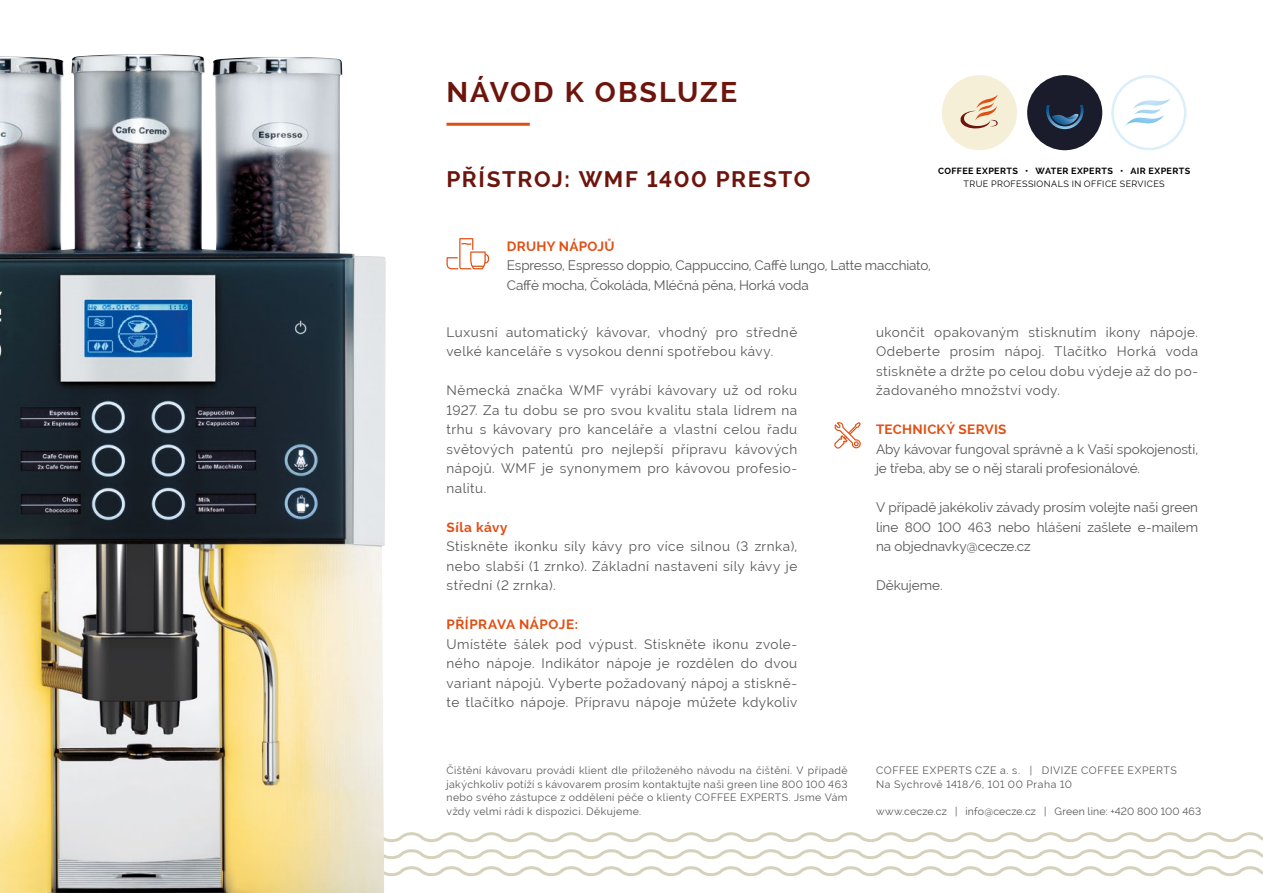
<style>
.page{position:relative;width:1263px;height:893px;background:#fff}
.page>*{position:absolute;margin:0;border:0;box-sizing:border-box;transform-origin:0 0}
.t1{font:700 28.5px "Raleway";letter-spacing:.07em;color:#6d150c}
.t2{font:700 22.5px "Raleway";letter-spacing:.07em;color:#6d150c}
.t3{font:13.5px/19.5px "Raleway";letter-spacing:.02em;color:#575756;text-align:justify}
.t4{font:13.5px/19.5px "Raleway";letter-spacing:-.01em;color:#575756}
.t5{font:13.5px/19.5px "Raleway";letter-spacing:.04em;color:#575756}
.t6{font:13.5px/19.5px "Raleway";color:#575756}
.t7{font:700 13.5px "Raleway";letter-spacing:.02em;color:#e15015}
.t8{font:700 13.5px "Raleway";letter-spacing:.04em;color:#e14e12}
.t9{font:10.5px/13.5px "Raleway";letter-spacing:.04em;color:#575756;text-align:justify}
.t10{font:10.5px "Raleway";letter-spacing:.015em;color:#575756}
.t11{font:700 9px "Raleway";letter-spacing:.04em;color:#000}
.t12{font:9px "Raleway";letter-spacing:.045em;color:#000}
</style>
<div class="page">
<svg style="left:386px;top:832px;width:877px;height:45px"></svg>
<hr style="left:446px;top:123px;width:84px;height:3px;background:#e04f12">
<svg style="left:446px;top:238px;width:43px;height:31px"></svg>
<div style="left:1111px;top:75px;width:75px;height:75px;border:2px solid #daeffa;border-radius:50%"></div>
<svg style="left:1126px;top:99px;width:44px;height:26px"></svg>
<div style="left:1027px;top:75px;width:75px;height:75px;background:#1b1c2b;border-radius:50%"></div>
<svg style="left:1046px;top:105px;width:37px;height:24px"></svg>
<div style="left:942px;top:75px;width:75px;height:75px;background:#f6efd7;border-radius:50%"></div>
<svg style="left:960px;top:94px;width:38px;height:35px"></svg>
<img style="left:0;top:54px;width:386px;height:839px">
<svg style="left:834px;top:422px;width:27px;height:27px"></svg>
<h1 class="t1" style="left:446px;top:76px;width:292px">NÁVOD K OBSLUZE</h1>
<h2 class="t2" style="left:446px;top:166px;width:365px">PŘÍSTROJ: WMF 1400 PRESTO</h2>
<p class="t11" style="left:938px;top:165px;width:254px">COFFEE EXPERTS • WATER EXPERTS • AIR EXPERTS</p>
<p class="t12" style="left:963px;top:179px;width:203px">TRUE PROFESSIONALS IN OFFICE SERVICES</p>
<p class="t7" style="left:507px;top:238px;width:109px">DRUHY NÁPOJŮ</p>
<p class="t4" style="left:507px;top:256px;width:426px">Espresso, Espresso doppio, Cappuccino, Caffè lungo, Latte macchiato,<br>Caffè mocha, Čokoláda, Mléčná pěna, Horká voda</p>
<p class="t5" style="left:446px;top:322px;width:352px">Luxusní automatický kávovar, vhodný pro středně velké kanceláře s vysokou denní spotřebou kávy.</p>
<p class="t3" style="left:446px;top:381px;width:352px">Německá značka WMF vyrábí kávovary už od roku 1927. Za tu dobu se pro svou kvalitu stala lídrem na trhu s kávovary pro kanceláře a vlastní celou řadu světových patentů pro nejlepší přípravu kávových nápojů. WMF je synonymem pro kávovou profesio&shy;nalitu.</p>
<p class="t8" style="left:446px;top:519px;width:63px">Síla kávy</p>
<p class="t3" style="left:446px;top:537px;width:352px">Stiskněte ikonku síly kávy pro více silnou (3 zrnka), nebo slabší (1 zrnko). Základní nastavení síly kávy je střední (2 zrnka).</p>
<p class="t8" style="left:446px;top:617px;width:133px">PŘÍPRAVA NÁPOJE:</p>
<p class="t3" style="left:446px;top:634px;width:352px">Umístěte šálek pod výpust. Stiskněte ikonu zvole&shy;ného nápoje. Indikátor nápoje je rozdělen do dvou variant nápojů. Vyberte požadovaný nápoj a stiskně&shy;te tlačítko nápoje. Přípravu nápoje můžete kdykoliv</p>
<p class="t3" style="left:876px;top:322px;width:324px">ukončit opakovaným stisknutím ikony nápoje.<br>Odeberte prosím nápoj. Tlačítko Horká voda stiskněte a držte po celou dobu výdeje až do po&shy;žadovaného množství vody.</p>
<p class="t7" style="left:876px;top:422px;width:132px">TECHNICKÝ SERVIS</p>
<p class="t6" style="left:876px;top:439px;width:324px">Aby kávovar fungoval správně a k Vaší spokojenosti, je třeba, aby se o něj starali profesionálové.</p>
<p class="t3" style="left:876px;top:498px;width:324px">V případě jakékoliv závady prosím volejte naši green line 800 100 463 nebo hlášení zašlete e-mailem na objednavky@cecze.cz</p>
<p class="t3" style="left:876px;top:576px;width:68px">Děkujeme.</p>
<p class="t9" style="left:446px;top:764px;width:403px">Čištění kávovaru provádí klient dle přiloženého návodu na čištění. V případě jakýchkoliv potíží s kávovarem prosím kontaktujte naši green line 800 100 463 nebo svého zástupce z oddělení péče o klienty COFFEE EXPERTS. Jsme Vám vždy velmi rádi k dispozici. Děkujeme.</p>
<p class="t9" style="left:876px;top:764px;width:302px">COFFEE EXPERTS CZE a. s. | DIVIZE COFFEE EXPERTS<br>Na Sychrově 1418/6, 101 00 Praha 10</p>
<p class="t10" style="left:876px;top:805px;width:327px">www.cecze.cz | info@cecze.cz | Green line: +420 800 100 463</p>
</div>
